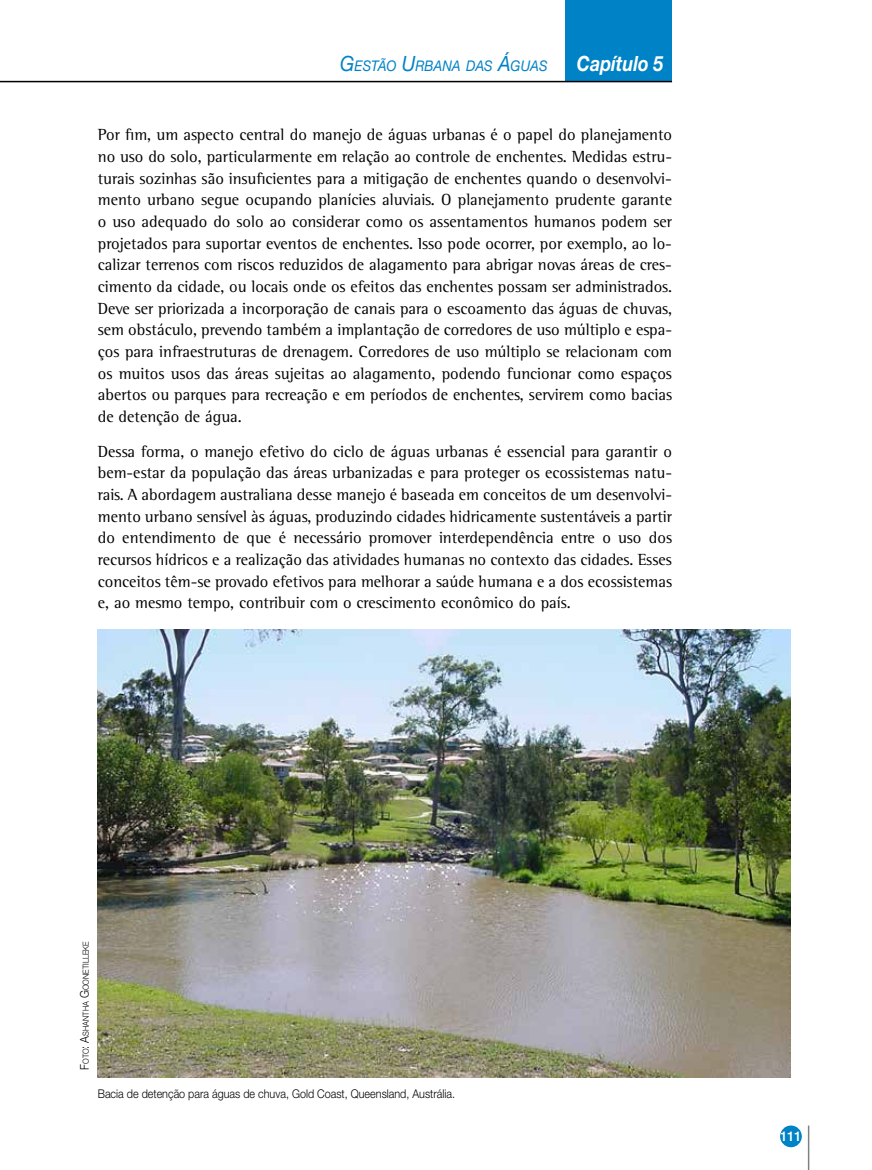
<style>
.page{position:relative;width:872px;height:1170px;background:#fff}
.page>*{position:absolute;margin:0;border:0;box-sizing:border-box;transform-origin:0 0}
.t1{font:16.5px/21.8px "Rotis Semi Serif";color:#000;text-align:justify}
.t2{font:italic 14.7px "Helvetica Neue LT Std";color:#0082c6;scale:.9 1}
.t3{font:500 13.5px "Helvetica Neue LT Std";color:#fff}
.t4{font:300 12px "Helvetica Neue LT Std";color:#000;scale:.9 1}
.t5{font:300 8.4px "Helvetica Neue LT Std";color:#000;scale:.9 1}
.s1{font-size:21px}
.s2{font-weight:700;font-size:21px;color:#fff}
.s3{font-size:12px}
</style>
<div class="page">
<div style="left:566px;top:0;width:106px;height:82px;background:#0082c6"></div>
<hr style="left:0;top:81px;width:672px;height:1px;background:#000">
<hr style="left:808px;top:1125px;width:1px;height:44px;background:#000">
<div style="left:781px;top:1126px;width:20px;height:20px;background:#0082c6;border-radius:50%"></div>
<div style="left:780px;top:1125px;width:21px;height:22px;border:2px solid #0082c6;border-radius:50%"></div>
<img style="left:98px;top:629px;width:693px;height:448px">
<p class="t2" style="left:340px;top:57px;width:361px"><span class="s1">G</span>ESTÃO <span class="s1">U</span>RBANA DAS <span class="s1">Á</span>GUAS <span class="s2">Capítulo 5</span></p>
<p class="t1" style="left:98px;top:124px;width:576px">Por fim, um aspecto central do manejo de águas urbanas é o papel do planejamento no uso do solo, particularmente em relação ao controle de enchentes. Medidas estru&shy;turais sozinhas são insuficientes para a mitigação de enchentes quando o desenvolvi&shy;mento urbano segue ocupando planícies aluviais. O planejamento prudente garante o uso adequado do solo ao considerar como os assentamentos humanos podem ser projetados para suportar eventos de enchentes. Isso pode ocorrer, por exemplo, ao lo&shy;calizar terrenos com riscos reduzidos de alagamento para abrigar novas áreas de cres&shy;cimento da cidade, ou locais onde os efeitos das enchentes possam ser administrados.<br>Deve ser priorizada a incorporação de canais para o escoamento das águas de chuvas, sem obstáculo, prevendo também a implantação de corredores de uso múltiplo e espa&shy;ços para infraestruturas de drenagem. Corredores de uso múltiplo se relacionam com os muitos usos das áreas sujeitas ao alagamento, podendo funcionar como espaços abertos ou parques para recreação e em períodos de enchentes, servirem como bacias de detenção de água.</p>
<p class="t1" style="left:98px;top:440px;width:576px">Dessa forma, o manejo efetivo do ciclo de águas urbanas é essencial para garantir o bem-estar da população das áreas urbanizadas e para proteger os ecossistemas natu&shy;rais. A abordagem australiana desse manejo é baseada em conceitos de um desenvolvi&shy;mento urbano sensível às águas, produzindo cidades hidricamente sustentáveis a partir do entendimento de que é necessário promover interdependência entre o uso dos recursos hídricos e a realização das atividades humanas no contexto das cidades. Esses conceitos têm-se provado efetivos para melhorar a saúde humana e a dos ecossistemas e, ao mesmo tempo, contribuir com o crescimento econômico do país.</p>
<p class="t5" style="left:81px;top:1069px;width:144px;rotate:-90deg"><span class="s3">F</span>oto<span class="s3">: A</span>shantha <span class="s3">G</span>oonetilleke</p>
<p class="t4" style="left:98px;top:1085px;width:398px">Bacia de detenção para águas de chuva, Gold Coast, Queensland, Austrália.</p>
<p class="t3" style="left:780px;top:1128px;width:23px">111</p>
</div>
